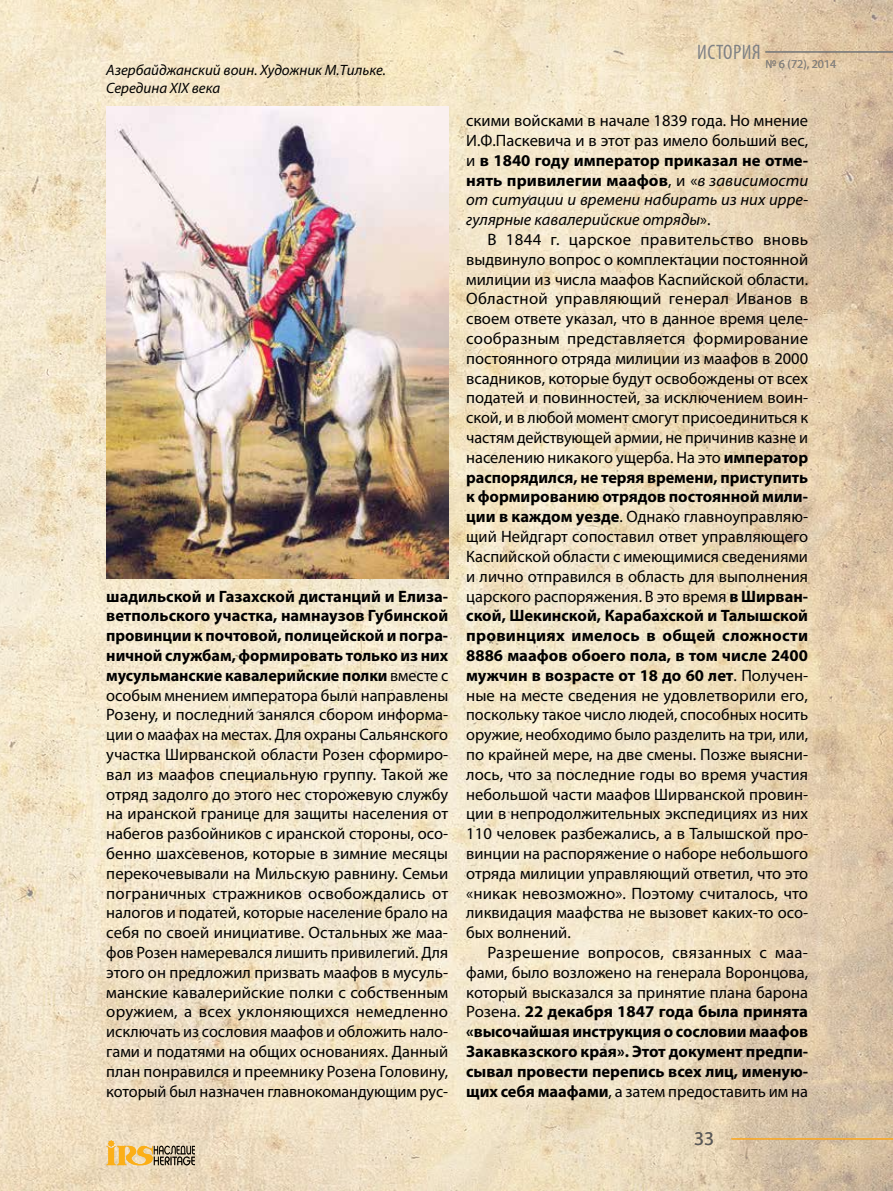
<style>
.page{position:relative;width:893px;height:1191px;background:#fff}
.page>*{position:absolute;margin:0;border:0;box-sizing:border-box;transform-origin:0 0}
.t1{font:condensed 21px "Myriad Pro";letter-spacing:.02em;color:#808285}
.t2{font:19.5px "Myriad Pro";color:#58595b}
.t3{font:16.5px/19.8px "Myriad Pro";color:#000;text-align:justify}
.t4{font:700 16.5px/19.8px "Myriad Pro";letter-spacing:-.005em;color:#000;text-align:justify}
.t5{font:italic 15px/18px "Myriad Pro";color:#000}
.t6{font:12px "Myriad Pro";color:#808285}
.s1{font-weight:700}
.s2{font-style:italic}
.s3{font-weight:400}
</style>
<div class="page">
<img style="left:0;top:0;width:893px;height:1191px">
<svg style="left:106px;top:1140px;width:89px;height:25px;background:#ceb079"></svg>
<hr style="left:765px;top:51px;width:128px;height:2px;background:#808285">
<hr style="left:731px;top:1138px;width:162px;height:1px;background:#fbaf34">
<img style="left:106px;top:106px;width:342px;height:472px">
<p class="t5" style="left:106px;top:61px;width:281px">Азербайджанский воин. Художник М.Тильке.<br>Середина XIX века</p>
<p class="t3" style="left:106px;top:586px;width:344px"><span class="s1">шадильской и Газахской дистанций и Елиза&shy;ветпольского участка, намнаузов Губинской провинции к почтовой, полицейской и погра&shy;ничной службам, формировать только из них мусульманские кавалерийские полки</span> вместе с особым мнением императора были направлены Розену, и последний занялся сбором информа&shy;ции о маафах на местах. Для охраны Сальянского участка Ширванской области Розен сформиро&shy;вал из маафов специальную группу. Такой же отряд задолго до этого нес сторожевую службу на иранской границе для защиты населения от набегов разбойников с иранской стороны, осо&shy;бенно шахсевенов, которые в зимние месяцы перекочевывали на Мильскую равнину. Семьи пограничных стражников освобождались от налогов и податей, которые население брало на себя по своей инициативе. Остальных же маа&shy;фов Розен намеревался лишить привилегий. Для этого он предложил призвать маафов в мусуль&shy;манские кавалерийские полки с собственным оружием, а всех уклоняющихся немедленно исключать из сословия маафов и обложить нало&shy;гами и податями на общих основаниях. Данный план понравился и преемнику Розена Головину, который был назначен главнокомандующим рус-</p>
<p class="t1" style="left:697px;top:39px;width:65px">ИСТОРИЯ</p>
<p class="t6" style="left:765px;top:56px;width:73px">№ 6 (72), 2014</p>
<p class="t3" style="left:466px;top:110px;width:343px">скими войсками в начале 1839 года. Но мнение И.Ф.Паскевича и в этот раз имело больший вес, и <span class="s1">в 1840 году император приказал не отме&shy;нять привилегии маафов</span>, и «<span class="s2">в зависимости от ситуации и времени набирать из них ирре&shy;гулярные кавалерийские отряды</span>».</p>
<p class="t3" style="left:466px;top:229px;width:343px;text-indent:21px">В 1844 г. царское правительство вновь выдвинуло вопрос о комплектации постоянной милиции из числа маафов Каспийской области.<br>Областной управляющий генерал Иванов в своем ответе указал, что в данное время целе&shy;сообразным представляется формирование постоянного отряда милиции из маафов в 2000 всадников, которые будут освобождены от всех податей и повинностей, за исключением воин&shy;ской, и в любой момент смогут присоединиться к частям действующей армии, не причинив казне и населению никакого ущерба. На это <span class="s1">император распорядился, не теряя времени, приступить к формированию отрядов постоянной мили&shy;ции в каждом уезде</span>. Однако главноуправляю&shy;щий Нейдгарт сопоставил ответ управляющего Каспийской области с имеющимися сведениями и лично отправился в область для выполнения царского распоряжения. В это время <span class="s1">в Ширван&shy;ской, Шекинской, Карабахской и Талышской провинциях имелось в общей сложности 8886 маафов обоего пола, в том числе 2400 мужчин в возрасте от 18 до 60 лет</span>. Получен&shy;ные на месте сведения не удовлетворили его, поскольку такое число людей, способных носить оружие, необходимо было разделить на три, или, по крайней мере, на две смены. Позже выясни&shy;лось, что за последние годы во время участия небольшой части маафов Ширванской провин&shy;ции в непродолжительных экспедициях из них 110 человек разбежались, а в Талышской про&shy;винции на распоряжение о наборе небольшого отряда милиции управляющий ответил, что это «никак невозможно». Поэтому считалось, что ликвидация маафства не вызовет каких-то осо&shy;бых волнений.</p>
<p class="t4" style="left:466px;top:942px;width:343px;text-indent:21px"><span class="s3">Разрешение вопросов, связанных с маа&shy;фами, было возложено на генерала Воронцова, который высказался за принятие плана барона Розена.</span> 22 декабря 1847 года была принята «высочайшая инструкция о сословии маафов Закавказского края». Этот документ предпи&shy;сывал провести перепись всех лиц, именую&shy;щих себя маафами<span class="s3">, а затем предоставить им на</span></p>
<p class="t2" style="left:694px;top:1126px;width:22px">33</p>
</div>
